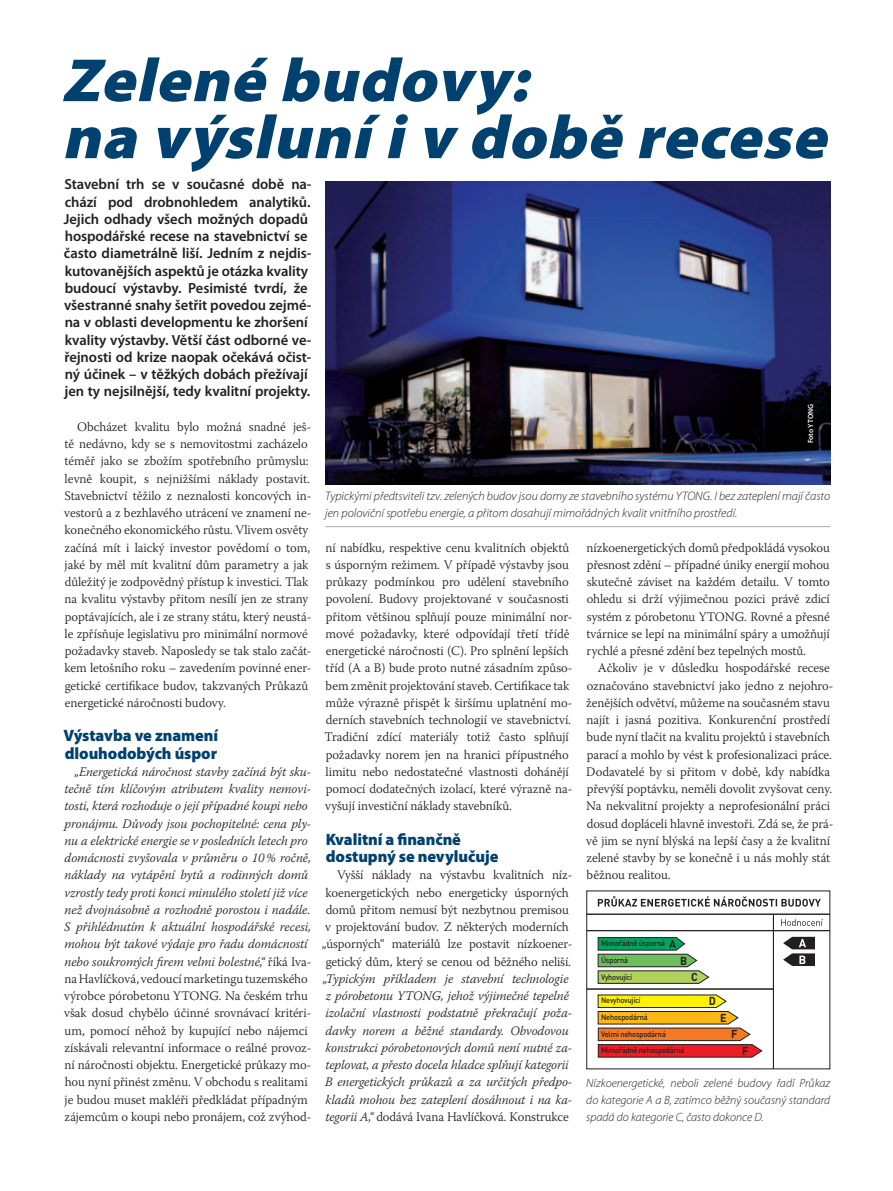
<style>
.page{position:relative;width:893px;height:1191px;background:#fff}
.page>*{position:absolute;margin:0;border:0;box-sizing:border-box;transform-origin:0 0}
.t1{font:italic 900 61.5px/57px "Myriad Pro";color:#01416f;scale:1.04 1}
.t2{font:900 16.5px/17.2px "Myriad Pro";letter-spacing:-.005em;color:#01416f}
.t3{font:600 14.7px/17.2px "Myriad Pro";letter-spacing:-.005em;color:#231f20}
.t4{font:300 13.05px/17.2px "Warnock Pro";letter-spacing:-.005em;color:#231f20}
.t5{font:italic 300 13.05px/17.2px "Warnock Pro";letter-spacing:-.005em;color:#231f20}
.t6{font:italic 300 12.3px/17.2px "Myriad Pro";color:#231f20}
.t7{font:italic 300 12px/17.2px "Myriad Pro";color:#231f20;text-align:justify}
.t8{font:700 11.4px "DIN Pro";color:#231f20;scale:.94 1}
.t9{font:500 7.95px/16.6px "DIN Pro";letter-spacing:-.025em;color:#231f20;scale:.94 1}
.t10{font:600 7.5px "Myriad Pro";color:#fff}
.s1{font-style:normal}
</style>
<div class="page">
<svg style="left:597px;top:896px;width:223px;height:11px"></svg>
<svg style="left:781px;top:919px;width:41px;height:7px"></svg>
<svg style="left:597px;top:994px;width:166px;height:64px"></svg>
<hr style="left:772px;top:914px;width:1px;height:155px;background:#231f20">
<hr style="left:586px;top:930px;width:243px;height:1px;background:#231f20">
<hr style="left:586px;top:989px;width:187px;height:1px;background:#231f20">
<svg style="left:597px;top:937px;width:113px;height:47px"></svg>
<svg style="left:783px;top:937px;width:31px;height:29px"></svg>
<hr style="left:586px;top:914px;width:243px;height:1px;background:#231f20">
<img style="left:325px;top:181px;width:505px;height:304px">
<hr style="left:325px;top:526px;width:505px;height:1px;background:#a9acb0">
<h1 class="t1" style="left:62px;top:51px;width:745px">Zelené budovy:<br>na výsluní i v době recese</h1>
<p class="t3" style="left:64px;top:176px;width:249px">Stavební trh se v současné době na&shy;chází pod drobnohledem analytiků.<br>Jejich odhady všech možných dopadů hospodářské recese na stavebnictví se často diametrálně liší. Jedním z nejdis&shy;kutovanějších aspektů je otázka kvality budoucí výstavby. Pesimisté tvrdí, že všestranné snahy šetřit povedou zejmé&shy;na v oblasti developmentu ke zhoršení kvality výstavby. Větší část odborné ve&shy;řejnosti od krize naopak očekává očist&shy;ný účinek – v těžkých dobách přežívají jen ty nejsilnější, tedy kvalitní projekty.</p>
<p class="t4" style="left:64px;top:419px;width:249px;text-indent:13px">Obcházet kvalitu bylo možná snadné ješ&shy;tě nedávno, kdy se s nemovitostmi zacházelo téměř jako se zbožím spotřebního průmyslu: levně koupit, s nejnižšími náklady postavit.<br>Stavebnictví těžilo z neznalosti koncových in&shy;vestorů a z bezhlavého utrácení ve znamení ne&shy;konečného ekonomického růstu. Vlivem osvěty začíná mít i laický investor povědomí o tom, jaké by měl mít kvalitní dům parametry a jak důležitý je zodpovědný přístup k investici. Tlak na kvalitu výstavby přitom nesílí jen ze strany poptávajících, ale i ze strany státu, který neustá&shy;le zpřísňuje legislativu pro minimální normové požadavky staveb. Naposledy se tak stalo začát&shy;kem letošního roku – zavedením povinné ener&shy;getické certifikace budov, takzvaných Průkazů energetické náročnosti budovy.</p>
<p class="t2" style="left:63px;top:727px;width:156px">Výstavba ve znamení dlouhodobých úspor</p>
<p class="t5" style="left:64px;top:764px;width:249px;text-indent:11px">„Energetická náročnost stavby začíná být sku&shy;tečně tím klíčovým atributem kvality nemovi&shy;tosti, která rozhoduje o její případné koupi nebo pronájmu. Důvody jsou pochopitelné: cena ply&shy;nu a elektrické energie se v posledních letech pro domácnosti zvyšovala v průměru o 10 % ročně, náklady na vytápění bytů a rodinných domů vzrostly tedy proti konci minulého století již více než dvojnásobně a rozhodně porostou i nadále.<br>S přihlédnutím k aktuální hospodářské recesi, mohou být takové výdaje pro řadu domácností nebo soukromých firem velmi bolestné,“ <span class="s1">říká Iva&shy;na Havlíčková, vedoucí marketingu tuzemského výrobce pórobetonu YTONG. Na českém trhu však dosud chybělo účinné srovnávací kritéri&shy;um, pomocí něhož by kupující nebo nájemci získávali relevantní informace o reálné provoz&shy;ní náročnosti objektu. Energetické průkazy mo&shy;hou nyní přinést změnu. V obchodu s realitami je budou muset makléři předkládat případným zájemcům o koupi nebo pronájem, což zvýhod-</span></p>
<p class="t10" style="left:805px;top:443px;width:41px;rotate:-90deg">Foto YTONG</p>
<p class="t6" style="left:325px;top:488px;width:506px">Typickými předtsviteli tzv. zelených budov jsou domy ze stavebního systému YTONG. I bez zateplení mají často jen poloviční spotřebu energie, a přitom dosahují mimořádných kvalit vnitřního prostředí.</p>
<p class="t4" style="left:324px;top:540px;width:249px">ní nabídku, respektive cenu kvalitních objektů s úsporným režimem. V případě výstavby jsou průkazy podmínkou pro udělení stavebního povolení. Budovy projektované v současnosti přitom většinou splňují pouze minimální nor&shy;mové požadavky, které odpovídají třetí třídě energetické náročnosti (C). Pro splnění lepších tříd (A a B) bude proto nutné zásadním způso&shy;bem změnit projektování staveb. Certifikace tak může výrazně přispět k širšímu uplatnění mo&shy;derních stavebních technologií ve stavebnictví.<br>Tradiční zdící materiály totiž často splňují požadavky norem jen na hranici přípustného limitu nebo nedostatečné vlastnosti dohánějí pomocí dodatečných izolací, které výrazně na&shy;vyšují investiční náklady stavebníků.</p>
<p class="t2" style="left:325px;top:831px;width:174px">Kvalitní a finančně dostupný se nevylučuje</p>
<p class="t4" style="left:322px;top:868px;width:252px;text-indent:15px">Vyšší náklady na výstavbu kvalitních níz&shy;koenergetických nebo energeticky úsporných domů přitom nemusí být nezbytnou premisou v projektování budov. Z některých moderních „úsporných“ materiálů lze postavit nízkoener&shy;getický dům, který se cenou od běžného neliší.</p>
<p class="t5" style="left:323px;top:971px;width:251px">„Typickým příkladem je stavební technologie z pórobetonu YTONG, jehož výjimečné tepelně izolační vlastnosti podstatně překračují poža&shy;davky norem a běžné standardy. Obvodovou konstrukci pórobetonových domů není nutné za&shy;teplovat, a přesto docela hladce splňují kategorii B energetických průkazů a za určitých předpo&shy;kladů mohou bez zateplení dosáhnout i na ka&shy;tegorii A,“ <span class="s1">dodává Ivana Havlíčková. Konstrukce</span></p>
<p class="t4" style="left:586px;top:540px;width:245px;text-align:justify">nízkoenergetických domů předpokládá vysokou přesnost zdění – případné úniky energií mohou skutečně záviset na každém detailu. V tomto ohledu si drží výjimečnou pozici právě zdicí systém z pórobetonu YTONG. Rovné a přesné tvárnice se lepí na minimální spáry a umožňují rychlé a přesné zdění bez tepelných mostů.</p>
<p class="t4" style="left:586px;top:661px;width:249px;text-indent:12px">Ačkoliv je v důsledku hospodářské recese označováno stavebnictví jako jedno z nejohro&shy;ženějších odvětví, můžeme na současném stavu najít i jasná pozitiva. Konkurenční prostředí bude nyní tlačit na kvalitu projektů i stavebních parací a mohlo by vést k profesionalizaci práce.<br>Dodavatelé by si přitom v době, kdy nabídka převýší poptávku, neměli dovolit zvyšovat ceny.<br>Na nekvalitní projekty a neprofesionální práci dosud dopláceli hlavně investoři. Zdá se, že prá&shy;vě jim se nyní blýská na lepší časy a že kvalitní zelené stavby by se konečně i u nás mohly stát běžnou realitou.</p>
<p class="t8" style="left:669px;top:940px;width:9px">A</p>
<p class="t9" style="left:601px;top:935px;width:70px">Mimořádně úsporná<br>Úsporná<br>Vyhovující</p>
<p class="t9" style="left:601px;top:992px;width:90px">Nevyhovující<br>Nehospodárná<br>Velmi nehospodárná<br>Mimořádně nehospodárná</p>
<p class="t8" style="left:680px;top:956px;width:9px">B</p>
<p class="t8" style="left:691px;top:973px;width:9px">C</p>
<p class="t8" style="left:708px;top:997px;width:9px">D</p>
<p class="t8" style="left:719px;top:1013px;width:8px">E</p>
<p class="t8" style="left:731px;top:1030px;width:8px">F</p>
<p class="t8" style="left:742px;top:1047px;width:8px">F</p>
<p class="t7" style="left:586px;top:1075px;width:245px">Nízkoenergetické, neboli zelené budovy řadí Průkaz do kategorie A a B, zatímco běžný současný standard spadá do kategorie C, často dokonce D.</p>
</div>
